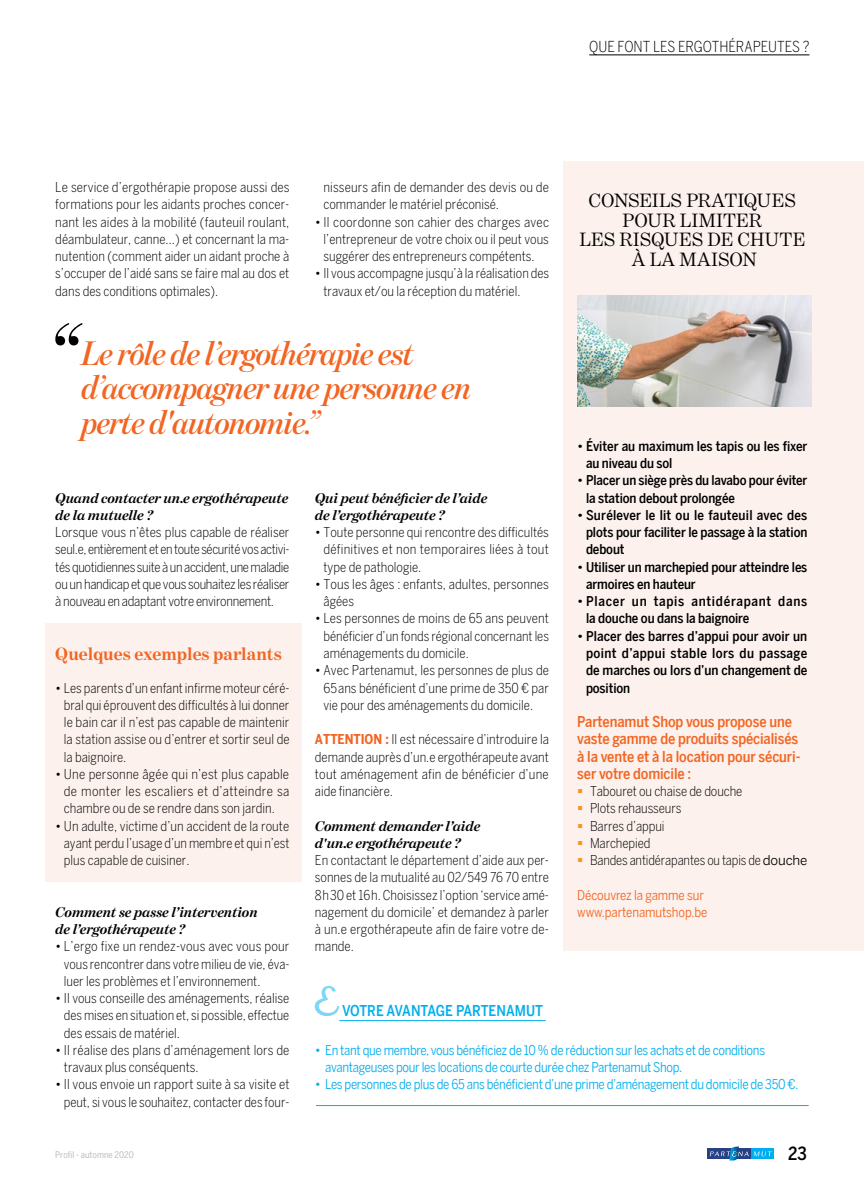
<style>
.page{position:relative;width:864px;height:1191px;background:#fff}
.page>*{position:absolute;margin:0;border:0;box-sizing:border-box;transform-origin:0 0}
.t1{font:italic 600 34.5px/34.5px "Benton Mod Disp";letter-spacing:-.03em;color:#f26522}
.t2{font:19.5px/19.5px "Benton Modern One";color:#000;text-align:center}
.t3{font:700 18px "Benton Modern One";color:#f26522}
.t4{font:500 condensed 18px "Benton Sans";color:#000}
.t5{font:500 15px/17.2px "Benton Sans Cond";letter-spacing:-.005em;color:#f26522}
.t6{font:300 condensed 15px "Benton Sans";color:#000}
.t7{font:500 15px "Benton Sans Cond";color:#00aeef}
.t8{font:italic 700 14.25px/17.2px "Benton Modern One";color:#000}
.t9{font:300 condensed 13.5px/17.2px "Benton Sans";color:#000;text-align:justify}
.t10{font:500 13.5px/17.2px "Benton Sans Cond";letter-spacing:-.005em;color:#000}
.t11{font:13.5px/17.2px "Benton Sans Cond";letter-spacing:-.02em;color:#00aeef}
.t12{font:500 13.5px/17.2px "Benton Sans Cond";letter-spacing:.055em;color:#000}
.t13{font:13.5px/17.2px "Benton Sans Cond";letter-spacing:-.005em;color:#f26522}
.t14{font:condensed 9px "Benton Sans";color:#b5bebe}
.s1{font-weight:400;font-stretch:normal}
.s2{font-weight:700;color:#f26522}
</style>
<div class="page">
<div style="left:707px;top:1148px;width:43px;height:10px;background:#274185"></div>
<div style="left:751px;top:1148px;width:22px;height:10px;background:#00aeef"></div>
<svg style="left:709px;top:1146px;width:62px;height:14px"></svg>
<div style="left:45px;top:623px;width:257px;height:259px;background:#fcf1ed"></div>
<div style="left:563px;top:162px;width:300px;height:789px;background:#fcf1ed"></div>
<hr style="left:589px;top:55px;width:220px;height:1px;background:#000">
<hr style="left:339px;top:1020px;width:206px;height:1px;background:#00aeef">
<svg style="left:314px;top:985px;width:25px;height:31px"></svg>
<hr style="left:316px;top:1105px;width:492px;height:1px;background:#00aeef">
<svg style="left:55px;top:323px;width:28px;height:22px"></svg>
<img style="left:577px;top:296px;width:234px;height:110px">
<p class="t6" style="left:589px;top:38px;width:221px">QUE FONT LES ERGOTHÉRAPEUTES ?</p>
<p class="t9" style="left:55px;top:178px;width:236px">Le service d’ergothérapie propose aussi des formations pour les aidants proches concer&shy;nant les aides à la mobilité (fauteuil roulant, déambulateur, canne…) et concernant la ma&shy;nutention (comment aider un aidant proche à s’occuper de l’aidé sans se faire mal au dos et dans des conditions optimales).</p>
<p class="t9" style="left:323px;top:178px;width:227px">nisseurs afin de demander des devis ou de commander le matériel préconisé.</p>
<p class="t9" style="left:323px;top:213px;width:227px;text-indent:-9px">• Il coordonne son cahier des charges avec l’entrepreneur de votre choix ou il peut vous suggérer des entrepreneurs compétents.</p>
<p class="t9" style="left:323px;top:265px;width:227px;text-indent:-9px">• Il vous accompagne jusqu’à la réalisation des travaux et/ou la réception du matériel.</p>
<h2 class="t2" style="left:579px;top:191px;width:227px">CONSEILS PRATIQUES<br>POUR LIMITER<br>LES RISQUES DE CHUTE<br>À LA MAISON</h2>
<h1 class="t1" style="left:82px;top:335px;width:391px">Le rôle de l’ergothérapie est d’accompagner une personne en perte d'autonomie.”</h1>
<p class="t10" style="left:585px;top:437px;width:223px;text-indent:-9px">• Éviter au maximum les tapis ou les fixer au niveau du sol</p>
<p class="t10" style="left:585px;top:472px;width:223px;text-indent:-9px">• Placer un siège près du lavabo pour éviter la station debout prolongée</p>
<p class="t10" style="left:585px;top:506px;width:223px;text-align:justify;text-indent:-9px">• Surélever le lit ou le fauteuil avec des plots pour faciliter le passage à la station debout</p>
<p class="t10" style="left:585px;top:558px;width:223px;text-indent:-9px">• Utiliser un marchepied pour atteindre les armoires en hauteur</p>
<p class="t12" style="left:585px;top:592px;width:223px;text-indent:-9px">• Placer un tapis antidérapant dans la douche ou dans la baignoire</p>
<p class="t10" style="left:585px;top:627px;width:223px;text-align:justify;text-indent:-9px">• Placer des barres d’appui pour avoir un point d’appui stable lors du passage de marches ou lors d’un changement de position</p>
<p class="t5" style="left:577px;top:713px;width:224px">Partenamut Shop vous propose une vaste gamme de produits spécialisés à la vente et à la location pour sécuri&shy;ser votre domicile :</p>
<p class="t9" style="left:589px;top:782px;width:219px;text-align:left">Tabouret ou chaise de douche<br>Plots rehausseurs<br>Barres d’appui<br>Marchepied<br>Bandes antidérapantes ou tapis de <span class="s1">douche</span></p>
<p class="t13" style="left:577px;top:886px;width:132px">Découvrez la gamme sur www.partenamutshop.be</p>
<p class="t8" style="left:315px;top:489px;width:174px">Qui peut bénéficier de l’aide de l’ergothérapeute ?</p>
<p class="t9" style="left:323px;top:523px;width:227px;text-indent:-9px">• Toute personne qui rencontre des difficultés définitives et non temporaires liées à tout type de pathologie.</p>
<p class="t9" style="left:323px;top:575px;width:227px;text-indent:-9px">• Tous les âges : enfants, adultes, personnes âgées</p>
<p class="t9" style="left:323px;top:610px;width:227px;text-indent:-9px">• Les personnes de moins de 65 ans peuvent bénéficier d’un fonds régional concernant les aménagements du domicile.</p>
<p class="t9" style="left:323px;top:661px;width:227px;text-indent:-9px">• Avec Partenamut, les personnes de plus de 65 ans bénéficient d’une prime de 350 € par vie pour des aménagements du domicile.</p>
<p class="t9" style="left:315px;top:730px;width:235px"><span class="s2">ATTENTION :</span> Il est nécessaire d’introduire la demande auprès d’un.e ergothérapeute avant tout aménagement afin de bénéficier d’une aide financière.</p>
<p class="t8" style="left:315px;top:817px;width:167px">Comment demander l’aide d'un.e ergothérapeute ?</p>
<p class="t9" style="left:315px;top:851px;width:235px">En contactant le département d’aide aux per&shy;sonnes de la mutualité au 02/549 76 70 entre 8 h 30 et 16 h. Choisissez l’option ‘service amé&shy;nagement du domicile’ et demandez à parler à un.e ergothérapeute afin de faire votre de&shy;mande.</p>
<p class="t8" style="left:55px;top:489px;width:234px">Quand contacter un.e ergothérapeute de la mutuelle ?</p>
<p class="t9" style="left:55px;top:523px;width:235px">Lorsque vous n’êtes plus capable de réaliser seul.e, entièrement et en toute sécurité vos activi&shy;tés quotidiennes suite à un accident, une maladie ou un handicap et que vous souhaitez les réaliser à nouveau en adaptant votre environnement.</p>
<h3 class="t3" style="left:55px;top:643px;width:228px">Quelques exemples parlants</h3>
<p class="t9" style="left:64px;top:679px;width:227px;text-indent:-9px">• Les parents d’un enfant infirme moteur céré&shy;bral qui éprouvent des difficultés à lui donner le bain car il n’est pas capable de maintenir la station assise ou d’entrer et sortir seul de la baignoire.</p>
<p class="t9" style="left:64px;top:765px;width:227px;text-indent:-9px">• Une personne âgée qui n’est plus capable de monter les escaliers et d’atteindre sa chambre ou de se rendre dans son jardin.</p>
<p class="t9" style="left:64px;top:817px;width:227px;text-indent:-9px">• Un adulte, victime d’un accident de la route ayant perdu l’usage d’un membre et qui n’est plus capable de cuisiner.</p>
<p class="t8" style="left:55px;top:903px;width:204px">Comment se passe l’intervention de l’ergothérapeute ?</p>
<p class="t9" style="left:64px;top:937px;width:227px;text-indent:-9px">• L’ergo fixe un rendez-vous avec vous pour vous rencontrer dans votre milieu de vie, éva&shy;luer les problèmes et l’environnement.</p>
<p class="t9" style="left:64px;top:989px;width:227px;text-indent:-9px">• Il vous conseille des aménagements, réalise des mises en situation et, si possible, effectue des essais de matériel.</p>
<p class="t9" style="left:64px;top:1041px;width:227px;text-indent:-9px">• Il réalise des plans d’aménagement lors de travaux plus conséquents.</p>
<p class="t9" style="left:55px;top:1075px;width:236px;text-align:right">• Il vous envoie un rapport suite à sa visite et peut, si vous le souhaitez, contacter des four-</p>
<p class="t7" style="left:342px;top:1002px;width:202px">VOTRE AVANTAGE PARTENAMUT</p>
<p class="t11" style="left:325px;top:1041px;width:441px;text-indent:-11px">• En tant que membre, vous bénéficiez de 10 % de réduction sur les achats et de conditions avantageuses pour les locations de courte durée chez Partenamut Shop.</p>
<p class="t11" style="left:314px;top:1075px;width:485px">• Les personnes de plus de 65 ans bénéficient d’une prime d’aménagement du domicile de 350 €.</p>
<p class="t14" style="left:55px;top:1149px;width:80px">Profil - automne 2020</p>
<h3 class="t4" style="left:787px;top:1142px;width:20px">23</h3>
</div>
